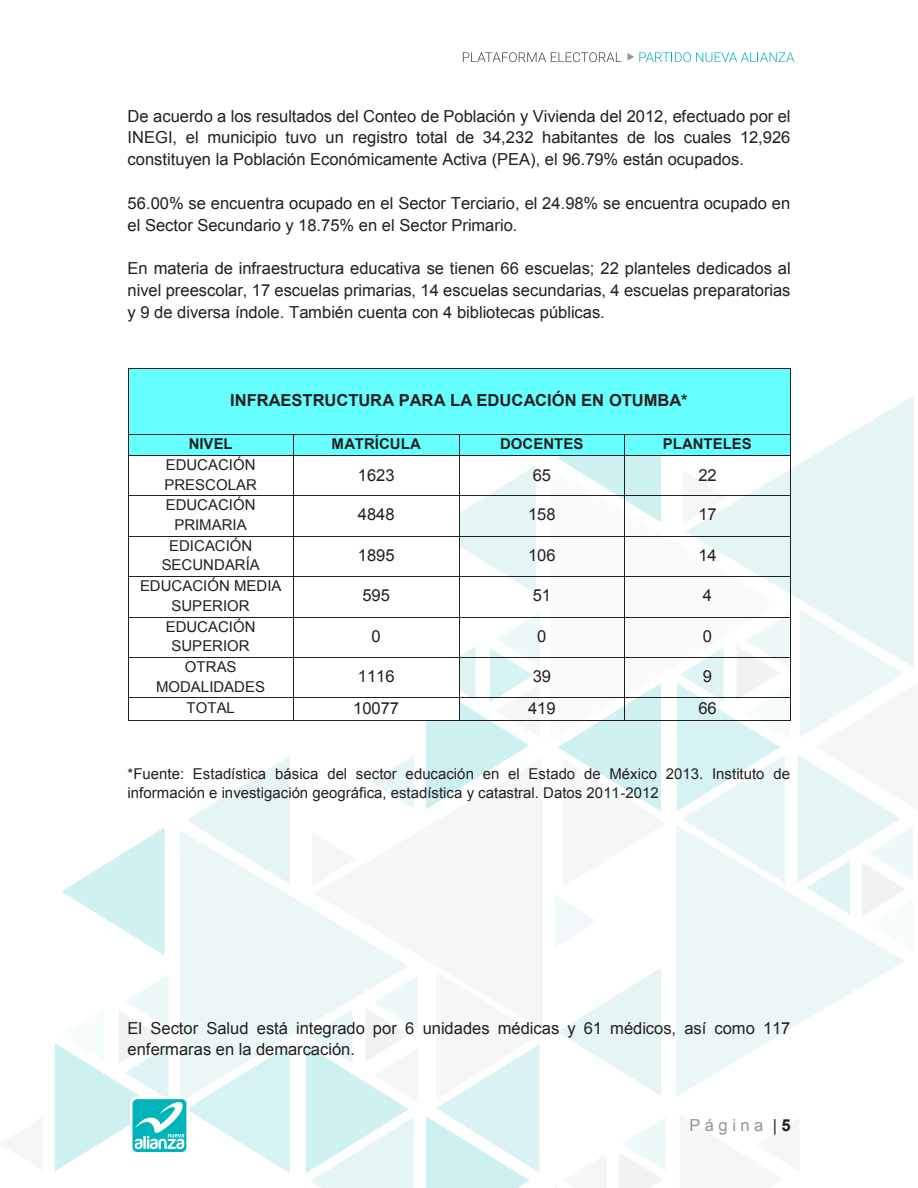
<style>
.page{position:relative;width:918px;height:1188px;background:#fff}
.page>*{position:absolute;margin:0;border:0;box-sizing:border-box;transform-origin:0 0}
.t1{font:16.5px/21.9px "Arial";color:#231f20;text-align:justify}
.t2{font:700 16.5px "Arial";color:#231f20}
.t3{font:16.5px "Arial";letter-spacing:.27em;color:#939598}
.t4{font:15px/19.8px "Arial";color:#231f20;text-align:center}
.t5{font:700 15px "Arial";color:#231f20}
.s1{color:#231f20}
.s2{font-weight:700;color:#231f20}
</style>
<div class="page">
<svg style="left:61px;top:827px;width:104px;height:129px"></svg>
<svg style="left:187px;top:756px;width:103px;height:74px"></svg>
<svg style="left:180px;top:830px;width:134px;height:206px;fill:#ebf7f7"></svg>
<svg style="left:314px;top:910px;width:93px;height:61px;fill:#ebf7f7"></svg>
<svg style="left:305px;top:971px;width:234px;height:217px"></svg>
<svg style="left:312px;top:832px;width:2px;height:54px"></svg>
<svg style="left:555px;top:1117px;width:111px;height:71px"></svg>
<svg style="left:554px;top:895px;width:43px;height:53px"></svg>
<svg style="left:558px;top:968px;width:103px;height:128px"></svg>
<svg style="left:676px;top:825px;width:228px;height:272px;fill:#ebf7f7"></svg>
<svg style="left:686px;top:396px;width:228px;height:213px;fill:#e5f5f6"></svg>
<svg style="left:371px;top:755px;width:43px;height:54px"></svg>
<svg style="left:797px;top:609px;width:117px;height:343px"></svg>
<svg style="left:686px;top:470px;width:41px;height:54px"></svg>
<svg style="left:55px;top:974px;width:235px;height:199px"></svg>
<svg style="left:463px;top:52px;width:158px;height:10px"></svg>
<svg style="left:627px;top:52px;width:167px;height:10px"></svg>
<div style="left:128px;top:369px;width:8px;height:65px;background:#6ff"></div>
<div style="left:782px;top:369px;width:8px;height:65px;background:#6ff"></div>
<div style="left:136px;top:369px;width:646px;height:22px;background:#6ff"></div>
<div style="left:136px;top:391px;width:646px;height:22px;background:#6ff"></div>
<div style="left:136px;top:413px;width:646px;height:21px;background:#6ff"></div>
<hr style="left:128px;top:368px;width:662px;height:1px;background:#231f20">
<hr style="left:128px;top:369px;width:1px;height:65px;background:#231f20">
<hr style="left:790px;top:369px;width:1px;height:65px;background:#231f20">
<div style="left:128px;top:435px;width:8px;height:20px;background:#6ff"></div>
<div style="left:285px;top:435px;width:8px;height:20px;background:#6ff"></div>
<div style="left:136px;top:435px;width:149px;height:20px;background:#6ff"></div>
<div style="left:294px;top:435px;width:8px;height:20px;background:#6ff"></div>
<div style="left:451px;top:435px;width:8px;height:20px;background:#6ff"></div>
<div style="left:302px;top:435px;width:149px;height:20px;background:#6ff"></div>
<div style="left:459px;top:435px;width:8px;height:20px;background:#6ff"></div>
<div style="left:467px;top:435px;width:150px;height:20px;background:#6ff"></div>
<div style="left:782px;top:435px;width:8px;height:20px;background:#6ff"></div>
<div style="left:633px;top:435px;width:149px;height:20px;background:#6ff"></div>
<hr style="left:128px;top:434px;width:165px;height:1px;background:#231f20">
<hr style="left:294px;top:434px;width:165px;height:1px;background:#231f20">
<hr style="left:459px;top:434px;width:165px;height:1px;background:#231f20">
<hr style="left:625px;top:434px;width:165px;height:1px;background:#231f20">
<svg style="left:128px;top:435px;width:1px;height:20px"></svg>
<hr style="left:128px;top:455px;width:165px;height:1px;background:#231f20">
<svg style="left:293px;top:434px;width:1px;height:22px"></svg>
<hr style="left:294px;top:455px;width:165px;height:1px;background:#231f20">
<svg style="left:459px;top:435px;width:1px;height:20px"></svg>
<hr style="left:459px;top:455px;width:165px;height:1px;background:#231f20">
<hr style="left:625px;top:455px;width:165px;height:1px;background:#231f20">
<svg style="left:790px;top:434px;width:1px;height:22px"></svg>
<hr style="left:128px;top:456px;width:1px;height:39px;background:#231f20">
<hr style="left:293px;top:456px;width:1px;height:39px;background:#231f20">
<hr style="left:459px;top:456px;width:1px;height:39px;background:#231f20">
<hr style="left:790px;top:456px;width:1px;height:39px;background:#231f20">
<hr style="left:128px;top:495px;width:165px;height:1px;background:#231f20">
<hr style="left:294px;top:495px;width:165px;height:1px;background:#231f20">
<hr style="left:459px;top:495px;width:165px;height:1px;background:#231f20">
<svg style="left:558px;top:434px;width:103px;height:88px"></svg>
<hr style="left:625px;top:495px;width:165px;height:1px;background:#231f20">
<hr style="left:128px;top:496px;width:1px;height:40px;background:#231f20">
<hr style="left:293px;top:496px;width:1px;height:40px;background:#231f20">
<hr style="left:624px;top:496px;width:1px;height:40px;background:#231f20">
<hr style="left:790px;top:496px;width:1px;height:40px;background:#231f20">
<hr style="left:128px;top:536px;width:165px;height:1px;background:#231f20">
<hr style="left:294px;top:536px;width:165px;height:1px;background:#231f20">
<hr style="left:459px;top:536px;width:165px;height:1px;background:#231f20">
<hr style="left:625px;top:536px;width:165px;height:1px;background:#231f20">
<hr style="left:128px;top:536px;width:1px;height:40px;background:#231f20">
<hr style="left:293px;top:536px;width:1px;height:40px;background:#231f20">
<hr style="left:624px;top:536px;width:1px;height:40px;background:#231f20">
<hr style="left:790px;top:536px;width:1px;height:40px;background:#231f20">
<hr style="left:128px;top:576px;width:165px;height:1px;background:#231f20">
<hr style="left:294px;top:576px;width:165px;height:1px;background:#231f20">
<svg style="left:459px;top:466px;width:77px;height:128px"></svg>
<hr style="left:459px;top:576px;width:165px;height:1px;background:#231f20">
<hr style="left:625px;top:576px;width:165px;height:1px;background:#231f20">
<hr style="left:128px;top:577px;width:1px;height:40px;background:#231f20">
<hr style="left:293px;top:577px;width:1px;height:40px;background:#231f20">
<hr style="left:459px;top:577px;width:1px;height:40px;background:#231f20">
<hr style="left:624px;top:577px;width:1px;height:40px;background:#231f20">
<hr style="left:790px;top:577px;width:1px;height:40px;background:#231f20">
<hr style="left:128px;top:617px;width:165px;height:1px;background:#231f20">
<hr style="left:294px;top:617px;width:165px;height:1px;background:#231f20">
<hr style="left:459px;top:617px;width:165px;height:1px;background:#231f20">
<hr style="left:625px;top:617px;width:165px;height:1px;background:#231f20">
<hr style="left:128px;top:617px;width:1px;height:40px;background:#231f20">
<hr style="left:293px;top:617px;width:1px;height:40px;background:#231f20">
<hr style="left:624px;top:617px;width:1px;height:40px;background:#231f20">
<hr style="left:128px;top:657px;width:165px;height:1px;background:#231f20">
<hr style="left:294px;top:657px;width:165px;height:1px;background:#231f20">
<hr style="left:459px;top:657px;width:165px;height:1px;background:#231f20">
<hr style="left:625px;top:657px;width:165px;height:1px;background:#231f20">
<hr style="left:128px;top:658px;width:1px;height:40px;background:#231f20">
<hr style="left:293px;top:658px;width:1px;height:40px;background:#231f20">
<hr style="left:624px;top:658px;width:1px;height:40px;background:#231f20">
<hr style="left:128px;top:698px;width:165px;height:1px;background:#231f20">
<hr style="left:294px;top:698px;width:165px;height:1px;background:#231f20">
<hr style="left:459px;top:698px;width:165px;height:1px;background:#231f20">
<hr style="left:625px;top:698px;width:165px;height:1px;background:#231f20">
<svg style="left:128px;top:699px;width:1px;height:21px"></svg>
<hr style="left:128px;top:720px;width:165px;height:1px;background:#231f20">
<svg style="left:293px;top:698px;width:1px;height:23px"></svg>
<hr style="left:294px;top:720px;width:165px;height:1px;background:#231f20">
<svg style="left:426px;top:613px;width:114px;height:196px"></svg>
<hr style="left:459px;top:720px;width:165px;height:1px;background:#231f20">
<svg style="left:558px;top:683px;width:108px;height:128px"></svg>
<hr style="left:625px;top:720px;width:165px;height:1px;background:#231f20">
<svg style="left:677px;top:614px;width:114px;height:269px"></svg>
<p class="t1" style="left:128px;top:105px;width:664px">De acuerdo a los resultados del Conteo de Población y Vivienda del 2012, efectuado por el INEGI, el municipio tuvo un registro total de 34,232 habitantes de los cuales 12,926 constituyen la Población Económicamente Activa (PEA), el 96.79% están ocupados.</p>
<p class="t1" style="left:128px;top:192px;width:664px">56.00% se encuentra ocupado en el Sector Terciario, el 24.98% se encuentra ocupado en el Sector Secundario y 18.75% en el Sector Primario.</p>
<p class="t1" style="left:128px;top:258px;width:665px">En materia de infraestructura educativa se tienen 66 escuelas; 22 planteles dedicados al nivel preescolar, 17 escuelas primarias, 14 escuelas secundarias, 4 escuelas preparatorias y 9 de diversa índole. También cuenta con 4 bibliotecas públicas.</p>
<p class="t2" style="left:230px;top:389px;width:459px">INFRAESTRUCTURA PARA LA EDUCACIÓN EN OTUMBA*</p>
<p class="t5" style="left:189px;top:434px;width:46px">NIVEL</p>
<p class="t5" style="left:332px;top:434px;width:91px">MATRÍCULA</p>
<p class="t5" style="left:500px;top:434px;width:85px">DOCENTES</p>
<p class="t5" style="left:663px;top:434px;width:90px">PLANTELES</p>
<p class="t4" style="left:165px;top:455px;width:94px;text-align:left">EDUCACIÓN<br>PRESCOLAR</p>
<p class="t1" style="left:358px;top:465px;width:38px">1623</p>
<p class="t1" style="left:533px;top:465px;width:20px">65</p>
<p class="t1" style="left:698px;top:465px;width:20px">22</p>
<p class="t4" style="left:166px;top:495px;width:91px">EDUCACIÓN<br>PRIMARIA</p>
<p class="t1" style="left:358px;top:504px;width:38px">4848</p>
<p class="t1" style="left:528px;top:504px;width:29px">158</p>
<p class="t1" style="left:698px;top:504px;width:20px">17</p>
<p class="t4" style="left:162px;top:536px;width:100px">EDICACIÓN<br>SECUNDARÍA</p>
<p class="t1" style="left:358px;top:544px;width:38px">1895</p>
<p class="t1" style="left:528px;top:544px;width:29px">106</p>
<p class="t1" style="left:698px;top:544px;width:20px">14</p>
<p class="t4" style="left:140px;top:576px;width:143px">EDUCACIÓN MEDIA<br>SUPERIOR</p>
<p class="t1" style="left:362px;top:585px;width:29px">595</p>
<p class="t1" style="left:533px;top:585px;width:20px">51</p>
<p class="t1" style="left:703px;top:585px;width:11px">4</p>
<p class="t4" style="left:166px;top:617px;width:91px">EDUCACIÓN<br>SUPERIOR</p>
<p class="t1" style="left:372px;top:625px;width:11px">0</p>
<p class="t1" style="left:537px;top:625px;width:11px">0</p>
<p class="t1" style="left:703px;top:625px;width:11px">0</p>
<p class="t4" style="left:156px;top:657px;width:111px">OTRAS<br>MODALIDADES</p>
<p class="t1" style="left:358px;top:666px;width:38px">1116</p>
<p class="t1" style="left:533px;top:666px;width:20px">39</p>
<p class="t1" style="left:703px;top:666px;width:11px">9</p>
<p class="t4" style="left:187px;top:698px;width:50px">TOTAL</p>
<p class="t1" style="left:353px;top:697px;width:47px">10077</p>
<p class="t1" style="left:528px;top:697px;width:29px">419</p>
<p class="t1" style="left:698px;top:697px;width:20px">66</p>
<p class="t4" style="left:128px;top:764px;width:664px;text-align:left">*Fuente: Estadística básica del sector educación en el Estado de México 2013. Instituto de información e investigación geográfica, estadística y catastral. Datos 2011-2012</p>
<p class="t1" style="left:128px;top:1017px;width:664px">El Sector Salud está integrado por 6 unidades médicas y 61 médicos, así como 117 enfermaras en la demarcación.</p>
<p class="t3" style="left:690px;top:1115px;width:103px">Página <span class="s1">|</span> <span class="s2">5</span></p>
</div>
